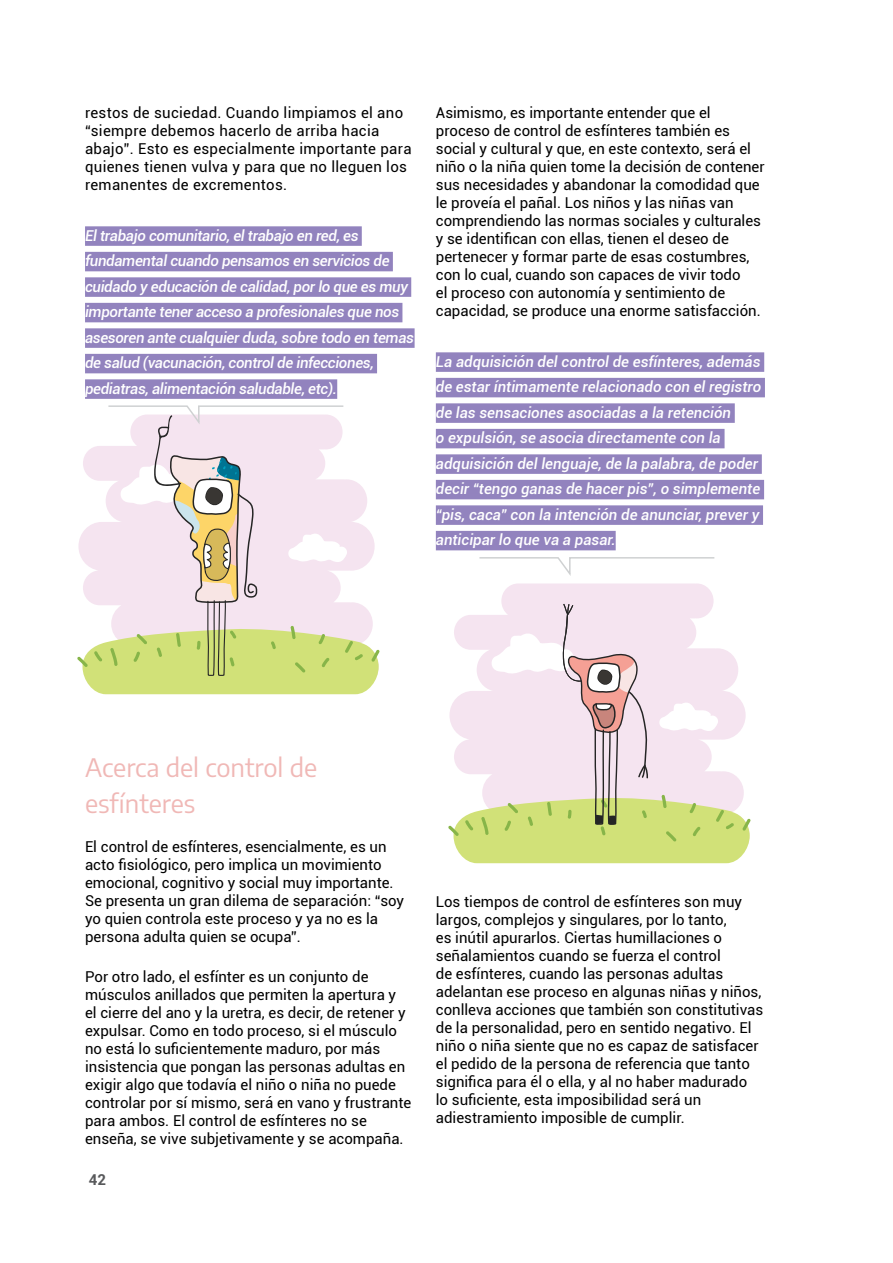
<style>
.page{position:relative;width:893px;height:1263px;background:#fff}
.page>*{position:absolute;margin:0;border:0;box-sizing:border-box;transform-origin:0 0}
.t1{font:25.5px/36px "Encode Sans";color:#f0b8b6}
.t2{font:15px/18px "Roboto";color:#000}
.t3{font:italic 500 15px/25.5px "Roboto";letter-spacing:-.005em;color:#fff}
.t4{font:15px/18px "Roboto";letter-spacing:.02em;color:#000}
.t5{font:700 15px "Roboto";color:#58595b}
</style>
<div class="page">
<svg style="left:501px;top:583px;width:213px;height:20px;background:#f5e5f0"></svg>
<svg style="left:479px;top:557px;width:236px;height:19px"></svg>
<svg style="left:448px;top:603px;width:303px;height:260px"></svg>
<div style="left:85px;top:226px;width:277px;height:20px;background:#9283be"></div>
<div style="left:85px;top:252px;width:308px;height:19px;background:#9283be"></div>
<div style="left:85px;top:277px;width:326px;height:20px;background:#9283be"></div>
<div style="left:85px;top:303px;width:317px;height:19px;background:#9283be"></div>
<div style="left:85px;top:328px;width:330px;height:20px;background:#9283be"></div>
<div style="left:85px;top:354px;width:292px;height:19px;background:#9283be"></div>
<div style="left:85px;top:379px;width:252px;height:20px;background:#9283be"></div>
<div style="left:436px;top:352px;width:328px;height:20px;background:#9283be"></div>
<div style="left:436px;top:378px;width:329px;height:19px;background:#9283be"></div>
<div style="left:436px;top:403px;width:299px;height:20px;background:#9283be"></div>
<div style="left:436px;top:429px;width:289px;height:19px;background:#9283be"></div>
<div style="left:436px;top:454px;width:326px;height:20px;background:#9283be"></div>
<div style="left:436px;top:480px;width:328px;height:19px;background:#9283be"></div>
<div style="left:436px;top:505px;width:327px;height:20px;background:#9283be"></div>
<div style="left:436px;top:531px;width:180px;height:19px;background:#9283be"></div>
<div style="left:64px;top:388px;width:329px;height:330px;background:#fff"></div>
<svg style="left:77px;top:405px;width:303px;height:289px"></svg>
<p class="t4" style="left:85px;top:103px;width:328px">restos de suciedad. Cuando limpiamos el ano “siempre debemos hacerlo de arriba hacia abajo”. Esto es especialmente importante para quienes tienen vulva y para que no lleguen los remanentes de excrementos.</p>
<p class="t3" style="left:85px;top:222px;width:330px">El trabajo comunitario, el trabajo en red, es fundamental cuando pensamos en servicios de cuidado y educación de calidad, por lo que es muy importante tener acceso a profesionales que nos asesoren ante cualquier duda, sobre todo en temas de salud (vacunación, control de infecciones, pediatras, alimentación saludable, etc).</p>
<p class="t2" style="left:436px;top:103px;width:330px">Asimismo, es importante entender que el proceso de control de esfínteres también es social y cultural y que, en este contexto, será el niño o la niña quien tome la decisión de contener sus necesidades y abandonar la comodidad que le proveía el pañal. Los niños y las niñas van comprendiendo las normas sociales y culturales y se identifican con ellas, tienen el deseo de pertenecer y formar parte de esas costumbres, con lo cual, cuando son capaces de vivir todo<br>el proceso con autonomía y sentimiento de capacidad, se produce una enorme satisfacción.</p>
<p class="t3" style="left:436px;top:348px;width:327px">La adquisición del control de esfínteres, además de estar íntimamente relacionado con el registro de las sensaciones asociadas a la retención<br>o expulsión, se asocia directamente con la adquisición del lenguaje, de la palabra, de poder decir “tengo ganas de hacer pis”, o simplemente “pis, caca” con la intención de anunciar, prever y anticipar lo que va a pasar.</p>
<h1 class="t1" style="left:85px;top:748px;width:234px">Acerca del control de esfínteres</h1>
<p class="t2" style="left:85px;top:837px;width:321px">El control de esfínteres, esencialmente, es un acto fisiológico, pero implica un movimiento emocional, cognitivo y social muy importante.<br>Se presenta un gran dilema de separación: “soy yo quien controla este proceso y ya no es la persona adulta quien se ocupa”.</p>
<p class="t2" style="left:85px;top:967px;width:328px">Por otro lado, el esfínter es un conjunto de músculos anillados que permiten la apertura y el cierre del ano y la uretra, es decir, de retener y expulsar. Como en todo proceso, si el músculo no está lo suficientemente maduro, por más insistencia que pongan las personas adultas en exigir algo que todavía el niño o niña no puede controlar por sí mismo, será en vano y frustrante para ambos. El control de esfínteres no se enseña, se vive subjetivamente y se acompaña.</p>
<p class="t5" style="left:89px;top:1169px;width:19px">42</p>
<p class="t2" style="left:436px;top:892px;width:329px">Los tiempos de control de esfínteres son muy largos, complejos y singulares, por lo tanto,<br>es inútil apurarlos. Ciertas humillaciones o señalamientos cuando se fuerza el control<br>de esfínteres, cuando las personas adultas adelantan ese proceso en algunas niñas y niños, conlleva acciones que también son constitutivas de la personalidad, pero en sentido negativo. El niño o niña siente que no es capaz de satisfacer el pedido de la persona de referencia que tanto significa para él o ella, y al no haber madurado lo suficiente, esta imposibilidad será un adiestramiento imposible de cumplir.</p>
</div>
